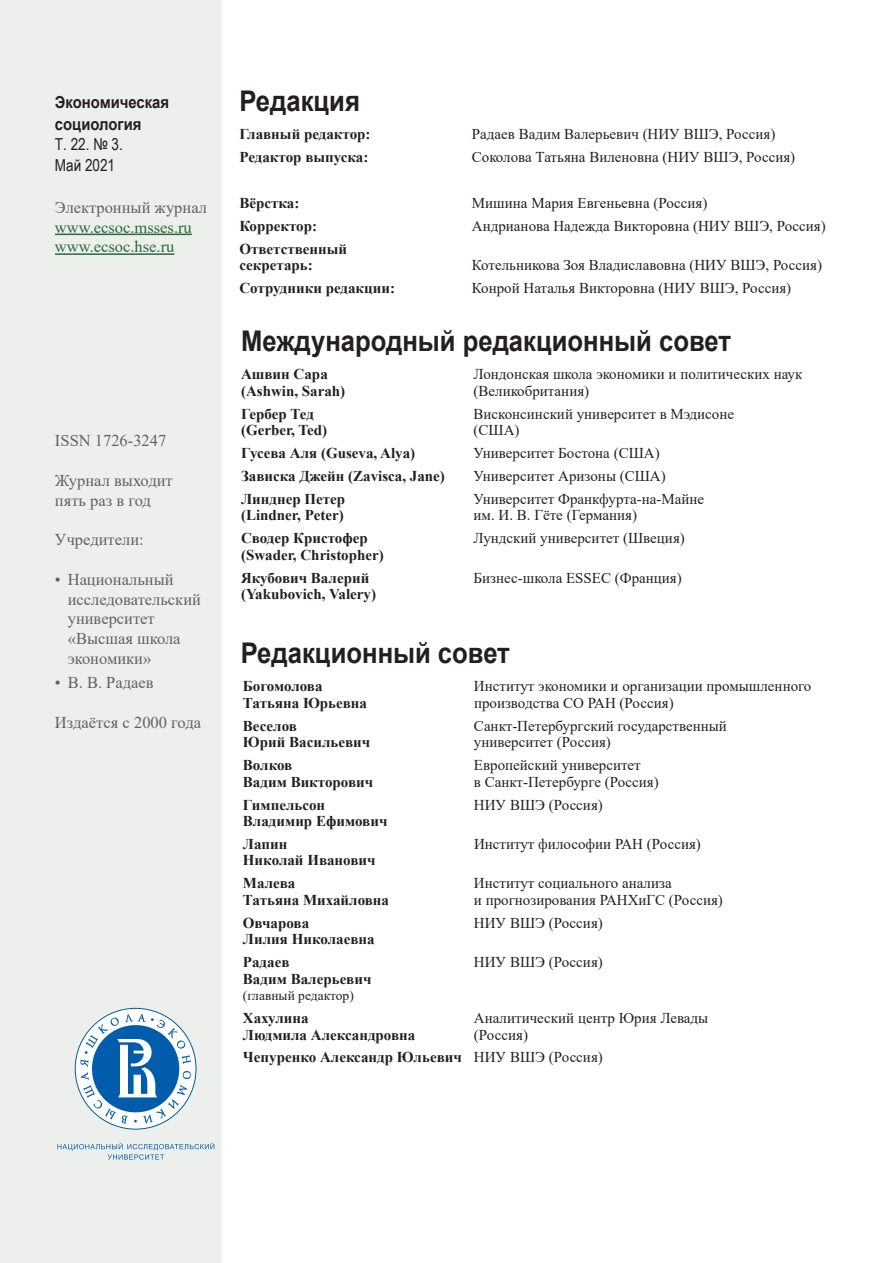
<style>
.page{position:relative;width:893px;height:1263px;background:#fff}
.page>*{position:absolute;margin:0;border:0;box-sizing:border-box;transform-origin:0 0}
.t1{font:700 28.5px "Arial";color:#231f20;scale:.9 1}
.t2{font:16.5px/19.8px "Times New Roman";color:#616164}
.t3{font:16.5px/19.8px "Times New Roman";color:#2a6a3d}
.t4{font:700 16.5px/21.6px "Arial";color:#231f20;scale:.9 1}
.t5{font:16.5px/21.6px "Arial Narrow";color:#231f20}
.t6{font:15px "Times New Roman";color:#231f20}
.t7{font:700 15px/23px "Times New Roman";color:#231f20}
.t8{font:13.5px "Times New Roman";color:#231f20}
.s1{font-weight:400}
</style>
<div class="page">
<div style="left:0;top:0;width:221px;height:1263px;background:#edefed"></div>
<hr style="left:55px;top:234px;width:137px;height:1px;background:#2a6a3d">
<hr style="left:55px;top:253px;width:119px;height:2px;background:#2a6a3d">
<div style="left:76px;top:1009px;width:120px;height:120px;background:#fff;border-radius:50%"></div>
<svg style="left:57px;top:1143px;width:157px;height:16px"></svg>
<svg style="left:80px;top:1014px;width:111px;height:110px"></svg>
<p class="t4" style="left:55px;top:92px;width:128px">Экономическая социология</p>
<p class="t5" style="left:55px;top:132px;width:69px">Т. 22. № 3.<br>Май 2021</p>
<p class="t2" style="left:55px;top:197px;width:154px">Электронный журнал</p>
<p class="t3" style="left:55px;top:217px;width:138px">www.ecsoc.msses.ru www.ecsoc.hse.ru</p>
<p class="t2" style="left:55px;top:430px;width:113px">ISSN 1726-3247</p>
<p class="t2" style="left:55px;top:470px;width:119px">Журнал выходит пять раз в год</p>
<p class="t2" style="left:55px;top:529px;width:90px">Учредители:</p>
<p class="t2" style="left:68px;top:569px;width:135px;text-indent:-13px">• Национальный исследовательский университет «Высшая школа экономики»</p>
<p class="t2" style="left:55px;top:672px;width:100px">• В. В. Радаев</p>
<p class="t2" style="left:55px;top:712px;width:148px">Издаётся с 2000 года</p>
<h1 class="t1" style="left:239px;top:81px;width:136px">Редакция</h1>
<p class="t7" style="left:239px;top:122px;width:133px">Главный редактор:</p>
<p class="t6" style="left:472px;top:124px;width:305px">Радаев Вадим Валерьевич (НИУ ВШЭ, Россия)</p>
<p class="t7" style="left:239px;top:145px;width:130px">Редактор выпуска:</p>
<p class="t6" style="left:472px;top:147px;width:325px">Соколова Татьяна Виленовна (НИУ ВШЭ, Россия)</p>
<p class="t7" style="left:239px;top:191px;width:61px">Вёрстка:</p>
<p class="t6" style="left:472px;top:192px;width:237px">Мишина Мария Евгеньевна (Россия)</p>
<p class="t7" style="left:239px;top:214px;width:79px">Корректор:</p>
<p class="t6" style="left:472px;top:215px;width:355px">Андрианова Надежда Викторовна (НИУ ВШЭ, Россия)</p>
<p class="t7" style="left:239px;top:240px;width:109px;line-height:16.5px">Ответственный секретарь:</p>
<p class="t6" style="left:472px;top:255px;width:352px">Котельникова Зоя Владиславовна (НИУ ВШЭ, Россия)</p>
<p class="t7" style="left:239px;top:276px;width:157px">Сотрудники редакции:</p>
<p class="t6" style="left:472px;top:278px;width:321px">Конрой Наталья Викторовна (НИУ ВШЭ, Россия)</p>
<h1 class="t1" style="left:241px;top:320px;width:546px">Международный редакционный совет</h1>
<p class="t7" style="left:241px;top:362px;width:88px">Ашвин Сара</p>
<p class="t6" style="left:474px;top:364px;width:330px">Лондонская школа экономики и политических наук</p>
<p class="t7" style="left:241px;top:379px;width:106px">(Ashwin, Sarah)</p>
<p class="t6" style="left:474px;top:380px;width:117px">(Великобритания)</p>
<p class="t7" style="left:241px;top:402px;width:74px">Гербер Тед</p>
<p class="t6" style="left:474px;top:403px;width:262px">Висконсинский университет в Мэдисоне</p>
<p class="t7" style="left:241px;top:418px;width:88px">(Gerber, Ted)</p>
<p class="t6" style="left:474px;top:419px;width:47px">(США)</p>
<p class="t7" style="left:241px;top:441px;width:176px">Гусева Аля (Guseva, Alya)</p>
<p class="t6" style="left:474px;top:442px;width:188px">Университет Бостона (США)</p>
<p class="t7" style="left:241px;top:464px;width:205px">Зависка Джейн (Zavisca, Jane)</p>
<p class="t6" style="left:474px;top:465px;width:194px">Университет Аризоны (США)</p>
<p class="t7" style="left:241px;top:487px;width:106px">Линднер Петер</p>
<p class="t6" style="left:474px;top:488px;width:232px">Университет Франкфурта-на-Майне</p>
<p class="t7" style="left:241px;top:503px;width:104px">(Lindner, Peter)</p>
<p class="t6" style="left:474px;top:505px;width:165px">им. И. В. Гёте (Германия)</p>
<p class="t7" style="left:241px;top:526px;width:128px">Сводер Кристофер</p>
<p class="t6" style="left:474px;top:527px;width:213px">Лундский университет (Швеция)</p>
<p class="t7" style="left:241px;top:543px;width:144px">(Swader, Christopher)<br>Якубович Валерий</p>
<p class="t6" style="left:474px;top:567px;width:210px">Бизнес-школа ESSEC (Франция)</p>
<p class="t7" style="left:241px;top:582px;width:137px">(Yakubovich, Valery)</p>
<h1 class="t1" style="left:241px;top:633px;width:300px">Редакционный совет</h1>
<p class="t7" style="left:243px;top:674px;width:81px">Богомолова</p>
<p class="t6" style="left:474px;top:676px;width:339px">Институт экономики и организации промышленного</p>
<p class="t7" style="left:243px;top:691px;width:126px">Татьяна Юрьевна</p>
<p class="t6" style="left:474px;top:692px;width:201px">производства СО РАН (Россия)</p>
<p class="t7" style="left:243px;top:714px;width:55px">Веселов</p>
<p class="t6" style="left:474px;top:715px;width:254px">Санкт-Петербургский государственный</p>
<p class="t7" style="left:243px;top:730px;width:129px">Юрий Васильевич</p>
<p class="t6" style="left:474px;top:732px;width:138px">университет (Россия)</p>
<p class="t7" style="left:243px;top:753px;width:51px">Волков</p>
<p class="t6" style="left:474px;top:755px;width:168px">Европейский университет</p>
<p class="t7" style="left:243px;top:770px;width:132px">Вадим Викторович</p>
<p class="t6" style="left:474px;top:771px;width:186px">в Санкт-Петербурге (Россия)</p>
<p class="t7" style="left:243px;top:793px;width:84px">Гимпельсон</p>
<p class="t6" style="left:474px;top:794px;width:130px">НИУ ВШЭ (Россия)</p>
<p class="t7" style="left:243px;top:809px;width:146px">Владимир Ефимович<br>Лапин</p>
<p class="t6" style="left:474px;top:833px;width:228px">Институт философии РАН (Россия)</p>
<p class="t7" style="left:243px;top:848px;width:134px">Николай Иванович<br>Малева</p>
<p class="t6" style="left:474px;top:873px;width:199px">Институт социального анализа</p>
<p class="t7" style="left:243px;top:888px;width:148px">Татьяна Михайловна</p>
<p class="t6" style="left:474px;top:889px;width:250px">и прогнозирования РАНХиГС (Россия)</p>
<p class="t7" style="left:243px;top:911px;width:68px">Овчарова</p>
<p class="t6" style="left:474px;top:912px;width:130px">НИУ ВШЭ (Россия)</p>
<p class="t7" style="left:243px;top:927px;width:133px">Лилия Николаевна<br>Радаев</p>
<p class="t6" style="left:474px;top:951px;width:130px">НИУ ВШЭ (Россия)</p>
<p class="t7" style="left:243px;top:967px;width:130px">Вадим Валерьевич</p>
<p class="t8" style="left:243px;top:986px;width:112px">(главный редактор)</p>
<p class="t7" style="left:243px;top:1006px;width:67px">Хахулина</p>
<p class="t6" style="left:474px;top:1007px;width:236px">Аналитический центр Юрия Левады</p>
<p class="t7" style="left:243px;top:1022px;width:174px">Людмила Александровна</p>
<p class="t7" style="left:243px;top:1022px;width:361px;text-indent:231px"><span class="s1">(Россия)<br></span>Чепуренко Александр Юльевич <span class="s1">НИУ ВШЭ (Россия)</span></p>
</div>
